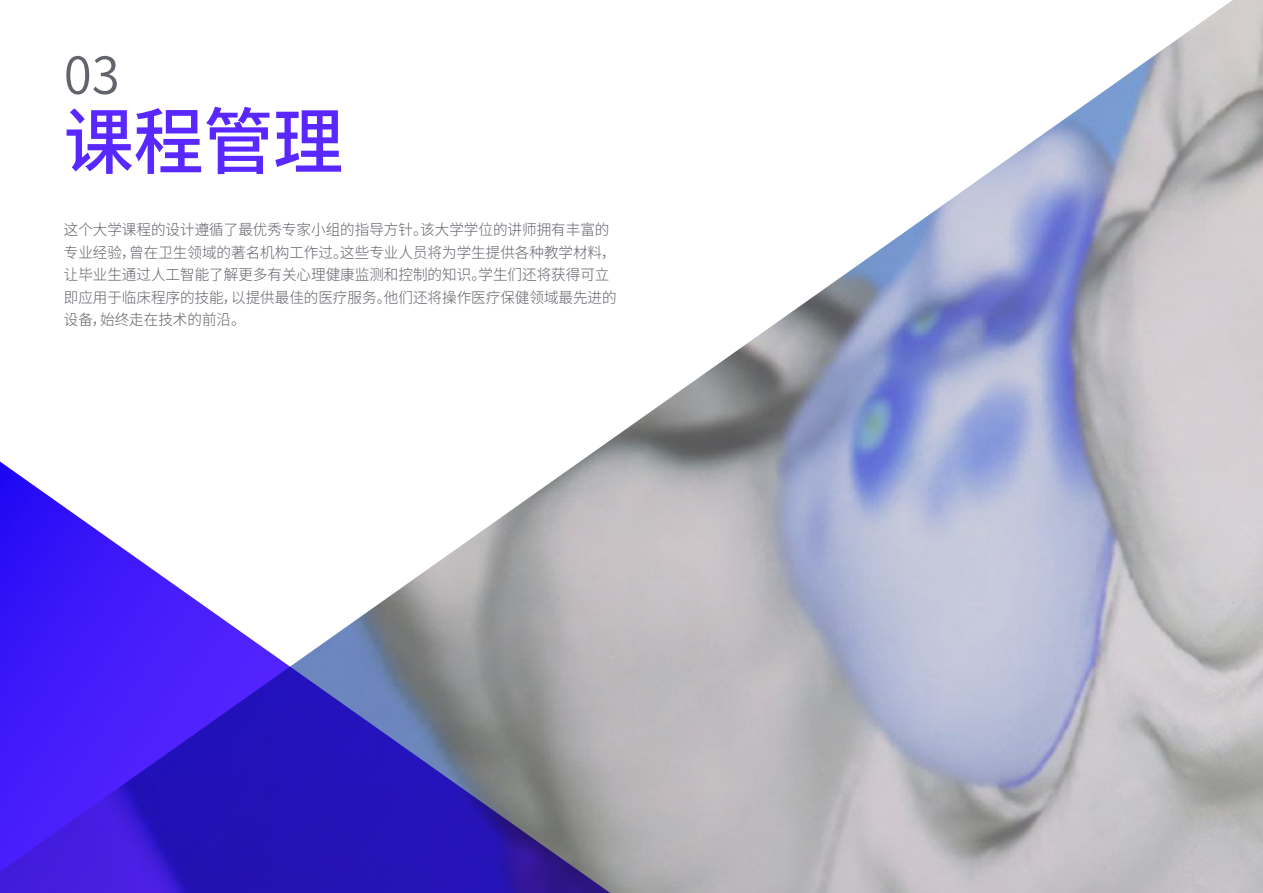
<style>
.page{position:relative;width:1263px;height:893px;background:#fff}
.page>*{position:absolute;margin:0;border:0;box-sizing:border-box;transform-origin:0 0}
.t1{font:500 72px "Source Han Sans CN";color:#5927ff}
.t2{font:52.5px "Source Han Sans CN";color:#61646a}
.t3{font:300 15px/22.5px "Source Han Sans CN";color:#61646a}
</style>
<div class="page">
<img style="left:602px;top:0;width:661px;height:893px">
<svg style="left:0;top:446px;width:640px;height:447px"></svg>
<h2 class="t2" style="left:64px;top:45px;width:57px">03</h2>
<h1 class="t1" style="left:64px;top:101px;width:281px">课程管理</h1>
<p class="t3" style="left:64px;top:219px;width:554px">这个大学课程的设计遵循了最优秀专家小组的指导方针。该大学学位的讲师拥有丰富的专业经验，曾在卫生领域的著名机构工作过。这些专业人员将为学生提供各种教学材料，让毕业生通过人工智能了解更多有关心理健康监测和控制的知识。学生们还将获得可立即应用于临床程序的技能，以提供最佳的医疗服务。他们还将操作医疗保健领域最先进的设备，始终走在技术的前沿。</p>
</div>
